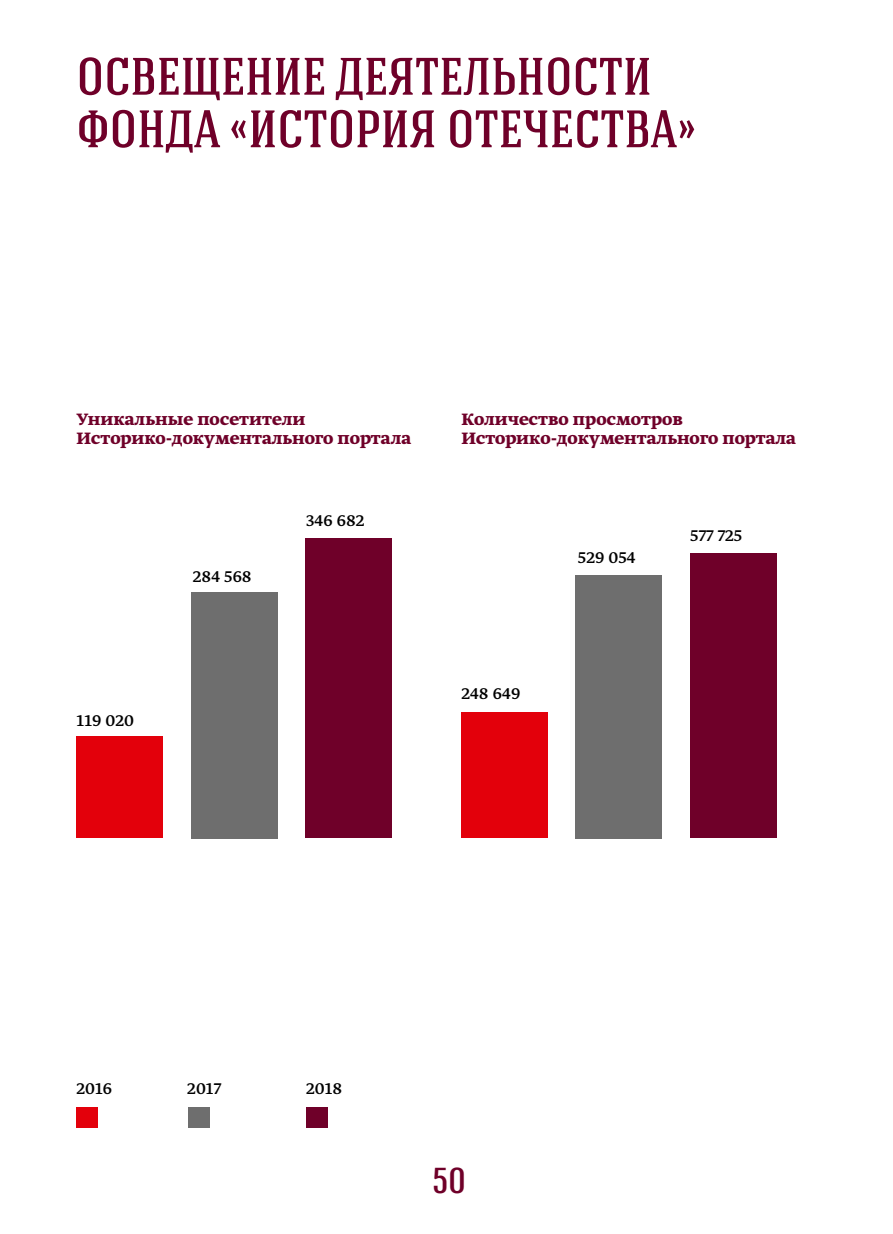
<style>
.page{position:relative;width:893px;height:1234px;background:#fff}
.page>*{position:absolute;margin:0;border:0;box-sizing:border-box;transform-origin:0 0}
.t1{font:500 52.5px/52.5px "Hagin Caps";color:#6f0029}
.t2{font:500 36px "Hagin Caps";color:#6f0029}
.t3{font:700 19.5px/19.5px "Greta Text Pro";color:#6f0029}
.t4{font:19.5px "Greta Text Pro";color:#000}
</style>
<div class="page">
<div style="left:690px;top:553px;width:86px;height:285px;background:#6f0029"></div>
<div style="left:576px;top:574px;width:86px;height:264px;background:#6e6e6e"></div>
<div style="left:461px;top:712px;width:87px;height:126px;background:#e3000b"></div>
<div style="left:305px;top:538px;width:87px;height:300px;background:#6f0029"></div>
<div style="left:191px;top:591px;width:86px;height:247px;background:#6e6e6e"></div>
<div style="left:77px;top:736px;width:86px;height:102px;background:#e3000b"></div>
<div style="left:77px;top:1106px;width:21px;height:21px;background:#e3000b"></div>
<div style="left:188px;top:1106px;width:21px;height:21px;background:#6e6e6e"></div>
<div style="left:306px;top:1106px;width:21px;height:21px;background:#6f0029"></div>
<h1 class="t1" style="left:77px;top:48px;width:621px">ОСВЕЩЕНИЕ ДЕЯТЕЛЬНОСТИ<br>ФОНДА «ИСТОРИЯ ОТЕЧЕСТВА»</h1>
<p class="t3" style="left:77px;top:409px;width:336px">Уникальные посетители<br>Историко-документального портала</p>
<p class="t3" style="left:461px;top:409px;width:336px">Количество просмотров<br>Историко-документального портала</p>
<p class="t4" style="left:77px;top:707px;width:59px">119 020</p>
<p class="t4" style="left:193px;top:563px;width:61px">284 568</p>
<p class="t4" style="left:306px;top:508px;width:60px">346 682</p>
<p class="t4" style="left:461px;top:681px;width:60px">248 649</p>
<p class="t4" style="left:578px;top:545px;width:59px">529 054</p>
<p class="t4" style="left:690px;top:523px;width:54px">577 725</p>
<p class="t4" style="left:77px;top:1076px;width:37px">2016</p>
<p class="t4" style="left:187px;top:1076px;width:35px">2017</p>
<p class="t4" style="left:306px;top:1076px;width:38px">2018</p>
<h2 class="t2" style="left:432px;top:1157px;width:35px">50</h2>
</div>
